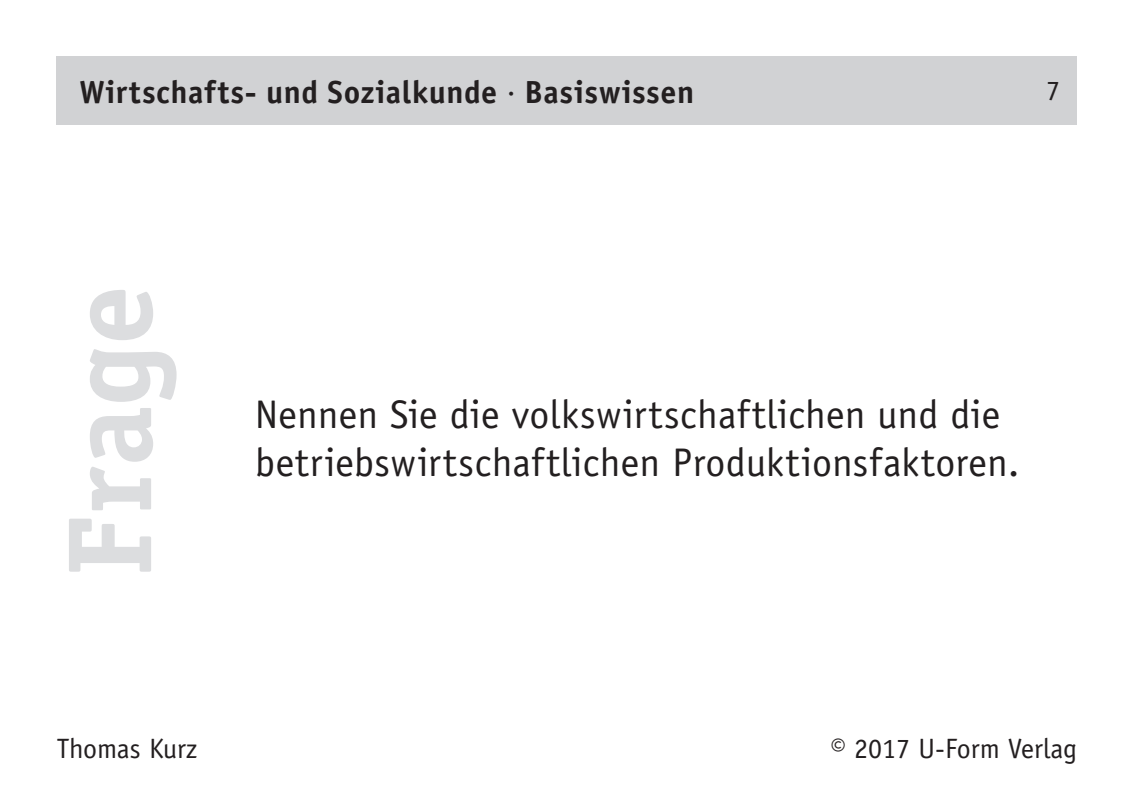
<style>
.page{position:relative;width:1134px;height:794px;background:#fff}
.page>*{position:absolute;margin:0;border:0;box-sizing:border-box;transform-origin:0 0}
.t1{font:700 120px "Officina Serif";color:#dcdddf}
.t2{font:40px/48px "Officina Sans";letter-spacing:.005em;color:#231f20}
.t3{font:700 32px "Officina Sans";letter-spacing:.02em;color:#231f20}
.t4{font:28px "Officina Sans";color:#231f20}
.s1{font-family:"Syntax";font-weight:400}
</style>
<div class="page">
<div style="left:57px;top:57px;width:1020px;height:68px;background:#d1d2d4"></div>
<p class="t3" style="left:79px;top:72px;width:616px">Wirtschafts- und Sozialkunde <span class="s1">·</span> Basiswissen</p>
<p class="t4" style="left:1046px;top:74px;width:15px">7</p>
<h1 class="t1" style="left:35px;top:576px;width:292px;rotate:-90deg">Frage</h1>
<p class="t2" style="left:255px;top:390px;width:766px">Nennen Sie die volkswirtschaftlichen und die betriebswirtschaftlichen Produktionsfaktoren.</p>
<p class="t4" style="left:57px;top:732px;width:142px">Thomas Kurz</p>
<p class="t4" style="left:830px;top:732px;width:248px">© 2017 U-Form Verlag</p>
</div>
